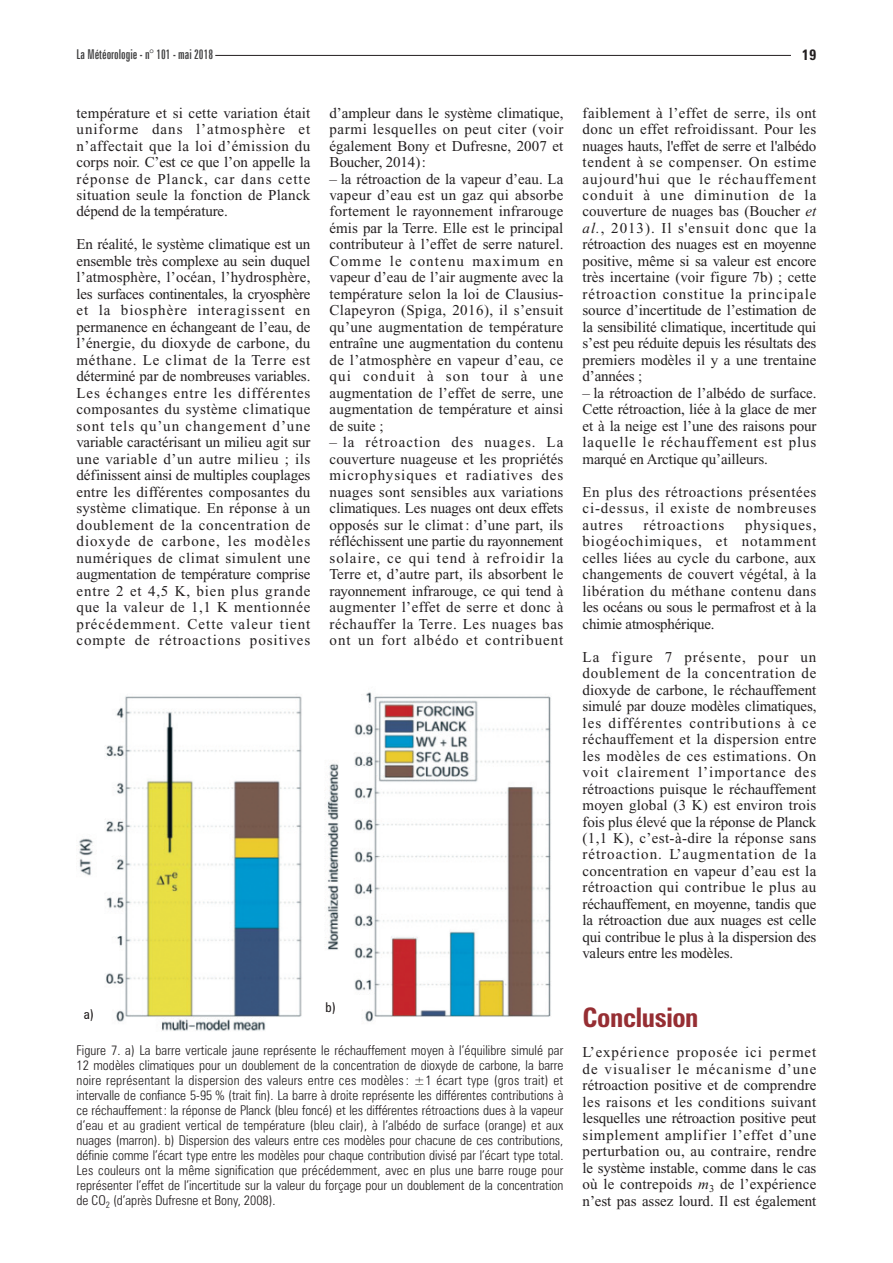
<style>
.page{position:relative;width:893px;height:1263px;background:#fff}
.page>*{position:absolute;margin:0;border:0;box-sizing:border-box;transform-origin:0 0}
.t1{font:700 condensed 27px "Zurich BT";letter-spacing:-.015em;color:#962e33}
.t2{font:15px/16.5px "Times New Roman";letter-spacing:.01em;color:#231f20;text-align:justify}
.t3{font:15px "Times New Roman";letter-spacing:.06em;color:#231f20}
.t4{font:700 condensed 15px "Zurich BT";color:#231f20}
.t5{font:300 condensed 13.5px/15px "Zurich BT";color:#231f20;text-align:justify}
.t6{font:extra-condensed 13.5px "Zurich BT";color:#3e3e3f}
.t7{font:condensed 13.5px "Zurich BT";color:#231f20}
.s1{font-style:italic}
</style>
<div class="page">
<hr style="left:215px;top:55px;width:576px;height:1px;background:#231f20">
<img style="left:79px;top:692px;width:472px;height:339px">
<div style="left:77px;top:1009px;width:24px;height:21px;background:#fff"></div>
<div style="left:318px;top:1002px;width:25px;height:21px;background:#fff"></div>
<p class="t6" style="left:77px;top:49px;width:138px">La Météorologie - n° 101 - mai 2018</p>
<p class="t4" style="left:802px;top:49px;width:16px">19</p>
<p class="t2" style="left:77px;top:106px;width:235px">température et si cette variation était uniforme dans l’atmosphère et n’affectait que la loi d’émission du corps noir. C’est ce que l’on appelle la réponse de Planck, car dans cette situation seule la fonction de Planck dépend de la température.</p>
<p class="t2" style="left:77px;top:238px;width:235px">En réalité, le système climatique est un ensemble très complexe au sein duquel l’atmosphère, l’océan, l’hydrosphère, les surfaces continentales, la cryosphère et la biosphère interagissent en permanence en échangeant de l’eau, de l’énergie, du dioxyde de carbone, du méthane. Le climat de la Terre est déterminé par de nombreuses variables.<br>Les échanges entre les différentes composantes du système climatique sont tels qu’un changement d’une variable caractérisant un milieu agit sur une variable d’un autre milieu ; ils définissent ainsi de multiples couplages entre les différentes composantes du système climatique. En réponse à un doublement de la concentration de dioxyde de carbone, les modèles numériques de climat simulent une augmentation de température comprise entre 2 et 4,5 K, bien plus grande que la valeur de 1,1 K mentionnée précédemment. Cette valeur tient compte de rétroactions positives</p>
<p class="t2" style="left:330px;top:106px;width:235px">d’ampleur dans le système climatique, parmi lesquelles on peut citer (voir également Bony et Dufresne, 2007 et Boucher, 2014):</p>
<p class="t2" style="left:330px;top:172px;width:235px">– la rétroaction de la vapeur d’eau. La vapeur d’eau est un gaz qui absorbe fortement le rayonnement infrarouge émis par la Terre. Elle est le principal contributeur à l’effet de serre naturel.<br>Comme le contenu maximum en vapeur d’eau de l’air augmente avec la température selon la loi de Clausius-Clapeyron (Spiga, 2016), il s’ensuit qu’une augmentation de température entraîne une augmentation du contenu de l’atmosphère en vapeur d’eau, ce qui conduit à son tour à une augmentation de l’effet de serre, une augmentation de température et ainsi de suite ;</p>
<p class="t2" style="left:330px;top:435px;width:235px">– la rétroaction des nuages. La couverture nuageuse et les propriétés microphysiques et radiatives des nuages sont sensibles aux variations climatiques. Les nuages ont deux effets opposés sur le climat : d’une part, ils réfléchissent une partie du rayonnement solaire, ce qui tend à refroidir la Terre et, d’autre part, ils absorbent le rayonnement infrarouge, ce qui tend à augmenter l’effet de serre et donc à réchauffer la Terre. Les nuages bas ont un fort albédo et contribuent</p>
<p class="t2" style="left:583px;top:106px;width:235px">faiblement à l’effet de serre, ils ont donc un effet refroidissant. Pour les nuages hauts, l'effet de serre et l'albédo tendent à se compenser. On estime aujourd'hui que le réchauffement conduit à une diminution de la couverture de nuages bas (Boucher <span class="s1">et al.</span>, 2013). Il s'ensuit donc que la rétroaction des nuages est en moyenne positive, même si sa valeur est encore très incertaine (voir figure 7b) ; cette rétroaction constitue la principale source d’incertitude de l’estimation de la sensibilité climatique, incertitude qui s’est peu réduite depuis les résultats des premiers modèles il y a une trentaine d’années ;</p>
<p class="t2" style="left:583px;top:386px;width:235px">– la rétroaction de l’albédo de surface.<br>Cette rétroaction, liée à la glace de mer et à la neige est l’une des raisons pour laquelle le réchauffement est plus marqué en Arctique qu’ailleurs.</p>
<p class="t2" style="left:583px;top:485px;width:235px">En plus des rétroactions présentées ci-dessus, il existe de nombreuses autres</p>
<p class="t2" style="left:583px;top:518px;width:235px;text-indent:162px">physiques, biogéochimiques, et notamment celles liées au cycle du carbone, aux changements de couvert végétal, à la libération du méthane contenu dans les océans ou sous le permafrost et à la chimie atmosphérique.</p>
<p class="t2" style="left:583px;top:650px;width:235px">La figure 7 présente, pour un doublement de la concentration de dioxyde de carbone, le réchauffement simulé par douze modèles climatiques, les différentes contributions à ce réchauffement et la dispersion entre les modèles de ces estimations. On voit clairement l’importance des rétroactions puisque le réchauffement moyen global (3 K) est environ trois fois plus élevé que la réponse de Planck (1,1 K), c’est-à-dire la réponse sans rétroaction. L’augmentation de la concentration en vapeur d’eau est la rétroaction qui contribue le plus au réchauffement, en moyenne, tandis que la rétroaction due aux nuages est celle qui contribue le plus à la dispersion des valeurs entre les modèles.</p>
<p class="t3" style="left:644px;top:519px;width:82px">rétroactions</p>
<p class="t7" style="left:84px;top:1009px;width:11px">a)</p>
<p class="t7" style="left:325px;top:1002px;width:12px">b)</p>
<p class="t5" style="left:77px;top:1044px;width:488px">Figure 7. a) La barre verticale jaune représente le réchauffement moyen à l’équilibre simulé par 12 modèles climatiques pour un doublement de la concentration de dioxyde de carbone, la barre noire représentant la dispersion des valeurs entre ces modèles: ±1 écart type (gros trait) et intervalle de confiance 5-95 % (trait fin). La barre à droite représente les différentes contributions à ce réchauffement: la réponse de Planck (bleu foncé) et les différentes rétroactions dues à la vapeur d’eau et au gradient vertical de température (bleu clair), à l’albédo de surface (orange) et aux nuages (marron). b) Dispersion des valeurs entre ces modèles pour chacune de ces contributions, définie comme l’écart type entre les modèles pour chaque contribution divisé par l’écart type total.<br>Les couleurs ont la même signification que précédemment, avec en plus une barre rouge pour représenter l’effet de l’incertitude sur la valeur du forçage pour un doublement de la concentration de CO<sub>2</sub> (d’après Dufresne et Bony, 2008).</p>
<h1 class="t1" style="left:583px;top:1007px;width:118px">Conclusion</h1>
<p class="t2" style="left:583px;top:1045px;width:235px">L’expérience proposée ici permet de visualiser le mécanisme d’une rétroaction positive et de comprendre les raisons et les conditions suivant lesquelles une rétroaction positive peut simplement amplifier l’effet d’une perturbation ou, au contraire, rendre le système instable, comme dans le cas où le contrepoids <span class="s1">m</span><sub>3</sub> de l’expérience n’est pas assez lourd. Il est également</p>
</div>
